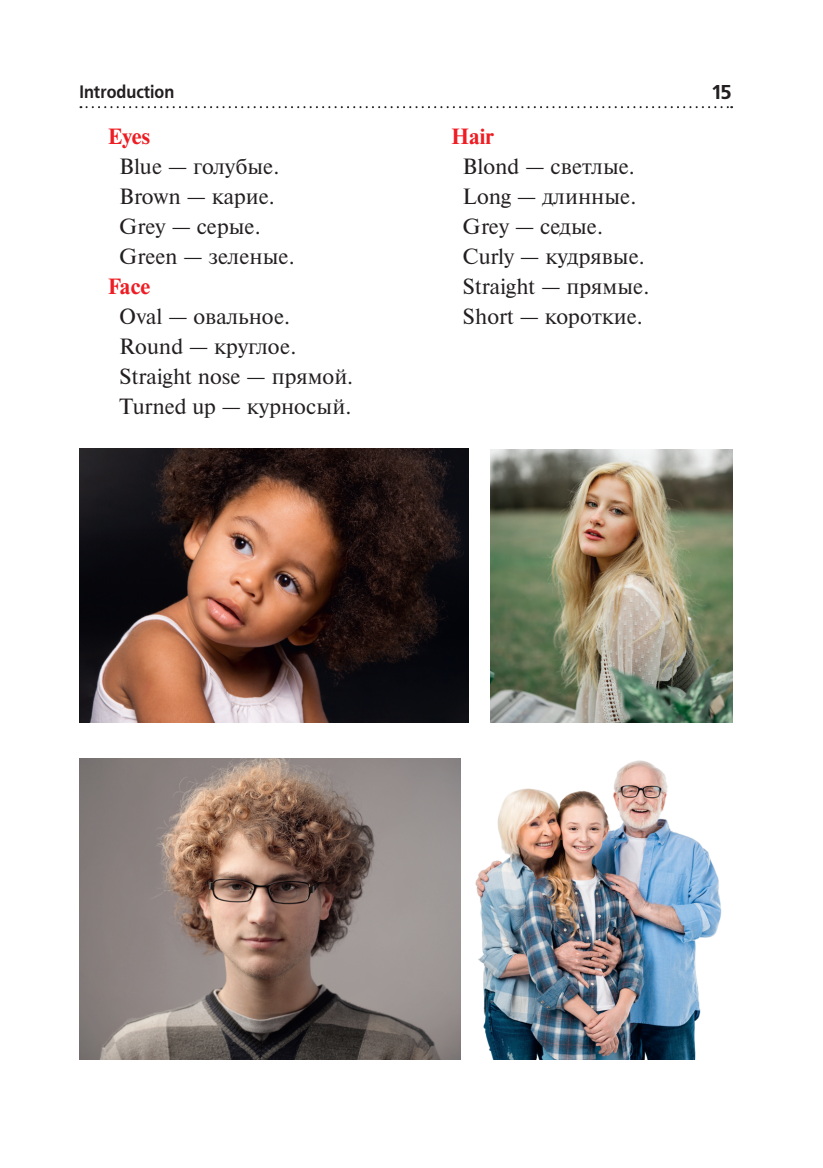
<style>
.page{position:relative;width:823px;height:1168px;background:#fff}
.page>*{position:absolute;margin:0;border:0;box-sizing:border-box;transform-origin:0 0}
.t1{font:22px/30px "Newton";color:#231f20}
.t2{font:700 22px "Newton";letter-spacing:-.01em;color:#ee1d23}
.t3{font:700 20px "Free Set C";color:#231f20}
.t4{font:700 18px "Free Set C";color:#231f20;scale:.9 1}
</style>
<div class="page">
<svg style="left:80px;top:106px;width:651px;height:2px"></svg>
<img style="left:475px;top:760px;width:247px;height:299px">
<img style="left:79px;top:449px;width:389px;height:274px">
<img style="left:79px;top:758px;width:381px;height:301px">
<img style="left:490px;top:449px;width:241px;height:273px">
<p class="t4" style="left:79px;top:84px;width:107px">Introduction</p>
<p class="t3" style="left:711px;top:84px;width:22px">15</p>
<p class="t2" style="left:108px;top:128px;width:44px">Eyes</p>
<p class="t1" style="left:119px;top:153px;width:177px">Blue — голубые.<br>Brown — карие.<br>Grey — серые.<br>Green — зеленые.</p>
<p class="t2" style="left:108px;top:278px;width:44px">Face</p>
<p class="t1" style="left:119px;top:303px;width:235px">Oval — овальное.<br>Round — круглое.<br>Straight nose — прямой.<br>Turned up — курносый.</p>
<p class="t2" style="left:451px;top:128px;width:44px">Hair</p>
<p class="t1" style="left:462px;top:153px;width:188px">Blond — светлые.<br>Long — длинные.<br>Grey — седые.<br>Curly — кудрявые.<br>Straight — прямые.<br>Short — короткие.</p>
</div>
